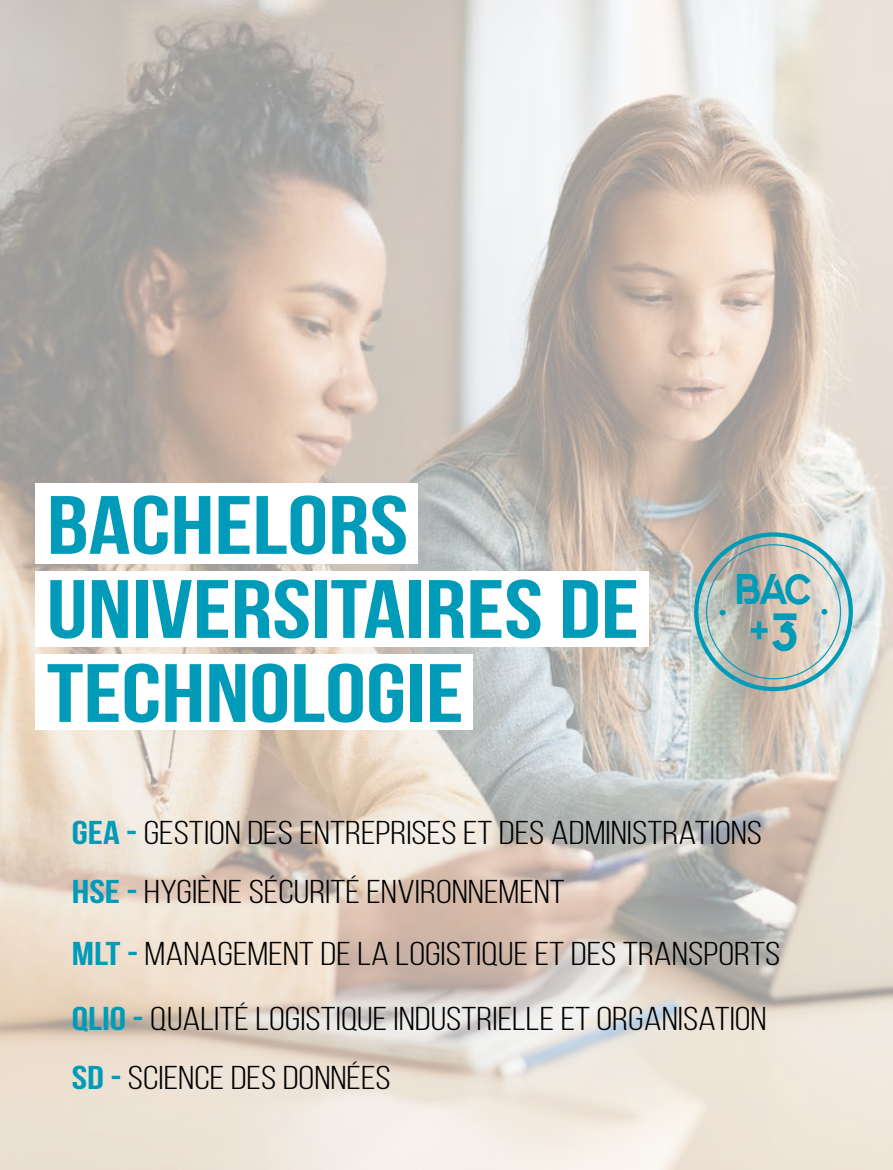
<style>
.page{position:relative;width:893px;height:1170px;background:#fff}
.page>*{position:absolute;margin:0;border:0;box-sizing:border-box;transform-origin:0 0}
.t1{font:700 82.5px/84px "Bebas Neue";color:#009bb9;scale:1.25 1}
.t2{font:53.4px "Quantify";color:#009bb9;scale:.94 1}
.t3{font:42.75px "Quantify";color:#009bb9;scale:.88 1}
.t4{font:33px/60.6px "Bebas Neue";color:#000;scale:1.25 1}
.s1{font-weight:700;color:#009bb9}
</style>
<div class="page">
<img style="left:0;top:0;width:893px;height:1169px">
<svg style="left:694px;top:532px;width:159px;height:159px;background:#b9c2bc"></svg>
<div style="left:35px;top:483px;width:383px;height:80px;background:#fff"></div>
<div style="left:35px;top:571px;width:614px;height:75px;background:#fff"></div>
<div style="left:35px;top:654px;width:438px;height:75px;background:#fff"></div>
<h1 class="t1" style="left:47px;top:482px;width:475px">BACHELORS<br>UNIVERSITAIRES DE<br>TECHNOLOGIE</h1>
<p class="t3" style="left:736px;top:565px;width:87px">BAC</p>
<h2 class="t2" style="left:749px;top:602px;width:53px">+3</h2>
<p class="t4" style="left:72px;top:801px;width:569px"><span class="s1">GEA -</span> GESTION DES ENTREPRISES ET DES ADMINISTRATIONS<br><span class="s1">HSE -</span> HYGIÈNE SÉCURITÉ ENVIRONNEMENT<br><span class="s1">MLT -</span> MANAGEMENT DE LA LOGISTIQUE ET DES TRANSPORTS</p>
<p class="t4" style="left:72px;top:988px;width:557px;line-height:59.6px"><span class="s1">QLIO -</span> QUALITÉ LOGISTIQUE INDUSTRIELLE ET ORGANISATION<br><span class="s1">SD -</span> SCIENCE DES DONNÉES</p>
</div>
